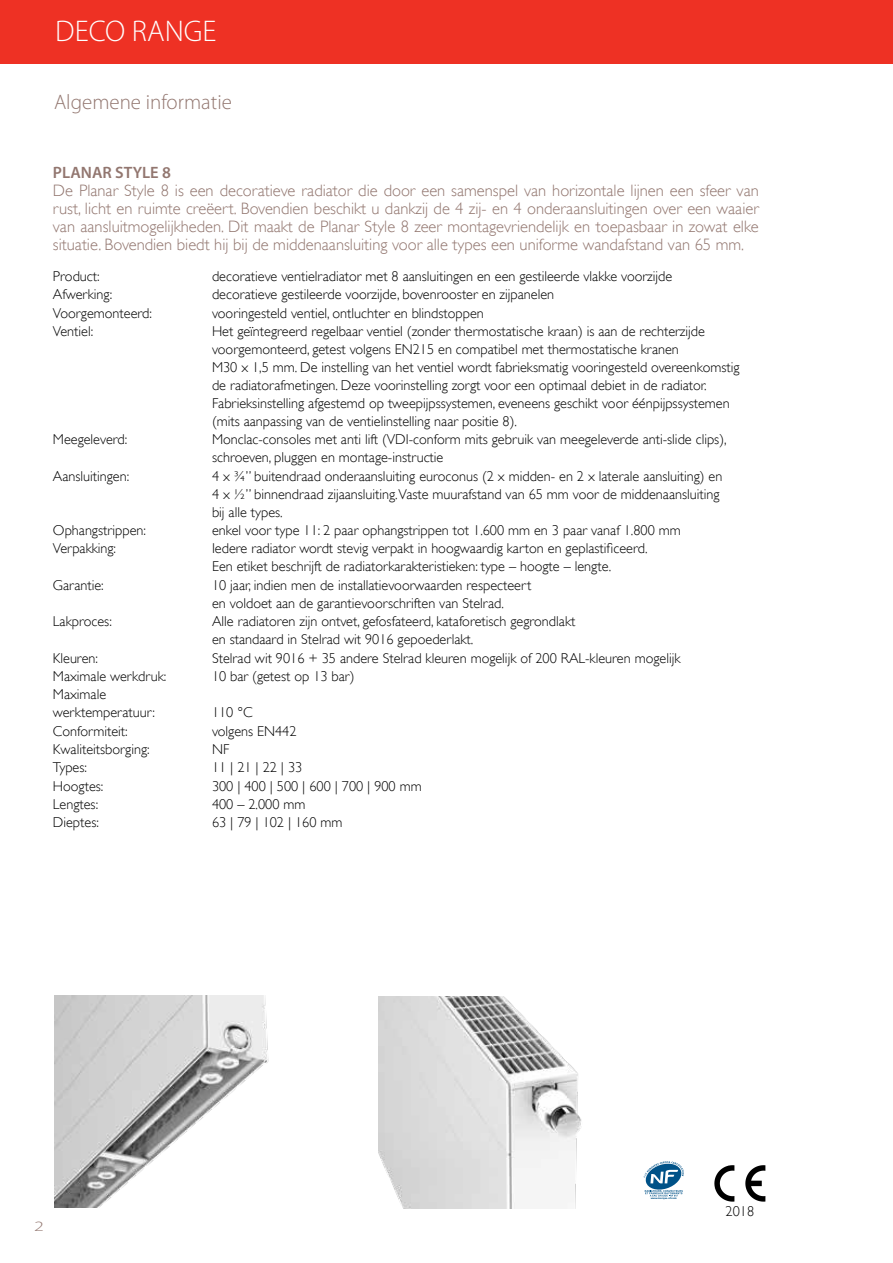
<style>
.page{position:relative;width:893px;height:1263px;background:#fff}
.page>*{position:absolute;margin:0;border:0;box-sizing:border-box;transform-origin:0 0}
.t1{font:300 30px "Myriad Pro";color:#fff}
.t2{font:300 21px "Myriad Pro";color:#92766f}
.t3{font:300 16.5px/18px "Gill Sans";color:#92766f;text-align:justify}
.t4{font:600 16.5px "Myriad Pro";color:#92766f}
.t5{font:300 14.25px/18px "Gill Sans";color:#000}
.t6{font:300 14.25px "Myriad Pro";color:#92766f;scale:1.4 1}
.t7{font:700 2.4px "Synthese";color:#005288}
</style>
<div class="page">
<img style="left:54px;top:995px;width:215px;height:213px">
<img style="left:378px;top:996px;width:204px;height:213px">
<svg style="left:644px;top:1161px;width:40px;height:36px"></svg>
<svg style="left:745px;top:1165px;width:20px;height:36px"></svg>
<svg style="left:714px;top:1165px;width:20px;height:36px"></svg>
<div style="left:0;top:0;width:893px;height:64px;background:#ee3124"></div>
<h1 class="t1" style="left:55px;top:13px;width:163px">DECO RANGE</h1>
<h2 class="t2" style="left:54px;top:90px;width:179px">Algemene informatie</h2>
<p class="t4" style="left:53px;top:162px;width:120px">PLANAR STYLE 8</p>
<p class="t3" style="left:53px;top:181px;width:707px">De Planar Style 8 is een decoratieve radiator die door een samenspel van horizontale lijnen een sfeer van rust, licht en ruimte creëert. Bovendien beschikt u dankzij de 4 zij- en 4 onderaansluitingen over een waaier van aansluitmogelijkheden. Dit maakt de Planar Style 8 zeer montagevriendelijk en toepasbaar in zowat elke situatie. Bovendien biedt hij bij de middenaansluiting voor alle types een uniforme wandafstand van 65 mm.</p>
<p class="t5" style="left:53px;top:267px;width:48px">Product:</p>
<p class="t5" style="left:212px;top:267px;width:462px">decoratieve ventielradiator met 8 aansluitingen en een gestileerde vlakke voorzijde</p>
<p class="t5" style="left:53px;top:285px;width:61px">Afwerking:</p>
<p class="t5" style="left:212px;top:285px;width:344px">decoratieve gestileerde voorzijde, bovenrooster en zijpanelen</p>
<p class="t5" style="left:53px;top:304px;width:101px">Voorgemonteerd:</p>
<p class="t5" style="left:212px;top:304px;width:273px">vooringesteld ventiel, ontluchter en blindstoppen</p>
<p class="t5" style="left:53px;top:322px;width:42px">Ventiel:</p>
<p class="t5" style="left:212px;top:322px;width:529px">Het geïntegreerd regelbaar ventiel (zonder thermostatische kraan) is aan de rechterzijde voorgemonteerd, getest volgens EN215 en compatibel met thermostatische kranen<br>M30 x 1,5 mm. De instelling van het ventiel wordt fabrieksmatig vooringesteld overeenkomstig de radiatorafmetingen. Deze voorinstelling zorgt voor een optimaal debiet in de radiator.<br>Fabrieksinstelling afgestemd op tweepijpssystemen, eveneens geschikt voor éénpijpssystemen (mits aanpassing van de ventielinstelling naar positie 8).</p>
<p class="t5" style="left:53px;top:431px;width:76px">Meegeleverd:</p>
<p class="t5" style="left:212px;top:431px;width:516px">Monclac-consoles met anti lift (VDI-conform mits gebruik van meegeleverde anti-slide clips), schroeven, pluggen en montage-instructie</p>
<p class="t5" style="left:53px;top:467px;width:78px">Aansluitingen:</p>
<p class="t5" style="left:212px;top:467px;width:512px">4 x ¾” buitendraad onderaansluiting euroconus (2 x midden- en 2 x laterale aansluiting) en<br>4 x ½” binnendraad zijaansluiting.Vaste muurafstand van 65 mm voor de middenaansluiting bij alle types.</p>
<p class="t5" style="left:53px;top:521px;width:95px">Ophangstrippen:</p>
<p class="t5" style="left:212px;top:521px;width:470px">enkel voor type 11: 2 paar ophangstrippen tot 1.600 mm en 3 paar vanaf 1.800 mm</p>
<p class="t5" style="left:53px;top:540px;width:65px">Verpakking:</p>
<p class="t5" style="left:212px;top:540px;width:437px">Iedere radiator wordt stevig verpakt in hoogwaardig karton en geplastificeerd.<br>Een etiket beschrijft de radiatorkarakteristieken: type – hoogte – lengte.</p>
<p class="t5" style="left:53px;top:576px;width:52px">Garantie:</p>
<p class="t5" style="left:212px;top:576px;width:321px">10 jaar, indien men de installatievoorwaarden respecteert en voldoet aan de garantievoorschriften van Stelrad.</p>
<p class="t5" style="left:53px;top:612px;width:60px">Lakproces:</p>
<p class="t5" style="left:212px;top:612px;width:365px">Alle radiatoren zijn ontvet, gefosfateerd, kataforetisch gegrondlakt en standaard in Stelrad wit 9016 gepoederlakt.</p>
<p class="t5" style="left:53px;top:649px;width:47px">Kleuren:</p>
<p class="t5" style="left:212px;top:649px;width:470px">Stelrad wit 9016 + 35 andere Stelrad kleuren mogelijk of 200 RAL-kleuren mogelijk</p>
<p class="t5" style="left:53px;top:667px;width:115px">Maximale werkdruk:</p>
<p class="t5" style="left:212px;top:667px;width:144px">10 bar (getest op 13 bar)</p>
<p class="t5" style="left:53px;top:685px;width:104px">Maximale werktemperatuur:</p>
<p class="t5" style="left:212px;top:703px;width:42px">110 °C</p>
<p class="t5" style="left:53px;top:722px;width:76px">Conformiteit:</p>
<p class="t5" style="left:212px;top:722px;width:86px">volgens EN442</p>
<p class="t5" style="left:53px;top:740px;width:98px">Kwaliteitsborging:</p>
<p class="t5" style="left:212px;top:740px;width:19px">NF</p>
<p class="t5" style="left:53px;top:758px;width:36px">Types:</p>
<p class="t5" style="left:212px;top:758px;width:92px">11 | 21 | 22 | 33</p>
<p class="t5" style="left:53px;top:777px;width:52px">Hoogtes:</p>
<p class="t5" style="left:212px;top:777px;width:211px">300 | 400 | 500 | 600 | 700 | 900 mm</p>
<p class="t5" style="left:53px;top:795px;width:47px">Lengtes:</p>
<p class="t5" style="left:212px;top:795px;width:95px">400 – 2.000 mm</p>
<p class="t5" style="left:53px;top:813px;width:48px">Dieptes:</p>
<p class="t5" style="left:212px;top:813px;width:132px">63 | 79 | 102 | 160 mm</p>
<p class="t6" style="left:34px;top:1218px;width:8px">2</p>
<p class="t7" style="left:651px;top:1196px;width:28px">www.marque-nf.com</p>
<p class="t5" style="left:726px;top:1202px;width:30px">2018</p>
</div>
